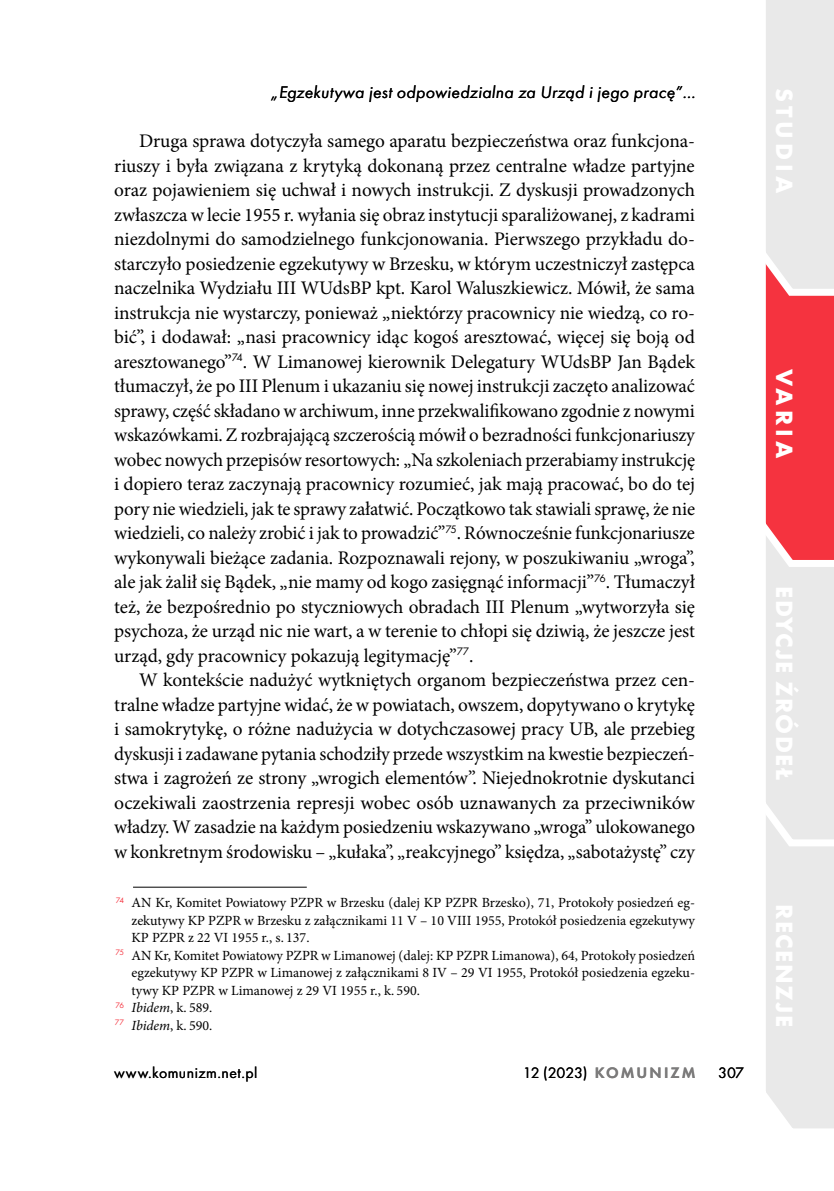
<style>
.page{position:relative;width:834px;height:1191px;background:#fff}
.page>*{position:absolute;margin:0;border:0;box-sizing:border-box;transform-origin:0 0}
.t1{font:700 24.5px "Futura PT";letter-spacing:.075em;color:#fff}
.t2{font:19.25px/24.5px "Minion Pro";letter-spacing:-.005em;color:#000;text-align:justify}
.t3{font:italic 17.5px "Futura PT";letter-spacing:.02em;color:#000}
.t4{font:15.75px "Futura PT";letter-spacing:.03em;color:#000}
.t5{font:14px "Minion Pro";color:#000}
.s1{font-style:italic}
.s2{font-weight:600;color:#7c7b7b}
</style>
<div class="page">
<svg style="left:765px;top:0;width:68px;height:1128px;background:#ecc0c2"></svg>
<hr style="left:133px;top:886px;width:174px;height:1px;background:#000">
<p class="t3" style="left:270px;top:82px;width:426px">„Egzekutywa jest odpowiedzialna za Urząd i jego pracę”…</p>
<p class="t2" style="left:114px;top:129px;width:582px;text-indent:25px">Druga sprawa dotyczyła samego aparatu bezpieczeństwa oraz funkcjona&shy;riuszy i była związana z krytyką dokonaną przez centralne władze partyjne oraz pojawieniem się uchwał i nowych instrukcji. Z dyskusji prowadzonych zwłaszcza w lecie 1955 r. wyłania się obraz instytucji sparaliżowanej, z kadrami niezdolnymi do samodzielnego funkcjonowania. Pierwszego przykładu do&shy;starczyło posiedzenie egzekutywy w Brzesku, w którym uczestniczył zastępca naczelnika Wydziału III WUdsBP kpt. Karol Waluszkiewicz. Mówił, że sama instrukcja nie wystarczy, ponieważ „niektórzy pracownicy nie wiedzą, co ro&shy;bić”, i dodawał: „nasi pracownicy idąc kogoś aresztować, więcej się boją od aresztowanego”<sup>74</sup>. W Limanowej kierownik Delegatury WUdsBP Jan Bądek tłumaczył, że po III Plenum i ukazaniu się nowej instrukcji zaczęto analizować sprawy, część składano w archiwum, inne przekwalifikowano zgodnie z nowymi wskazówkami. Z rozbrajającą szczerością mówił o bezradności funkcjonariuszy wobec nowych przepisów resortowych: „Na szkoleniach przerabiamy instrukcję i dopiero teraz zaczynają pracownicy rozumieć, jak mają pracować, bo do tej pory nie wiedzieli, jak te sprawy załatwić. Początkowo tak stawiali sprawę, że nie wiedzieli, co należy zrobić i jak to prowadzić”<sup>75</sup>. Równocześnie funkcjonariusze wykonywali bieżące zadania. Rozpoznawali rejony, w poszukiwaniu „wroga”, ale jak żalił się Bądek, „nie mamy od kogo zasięgnąć informacji”<sup>76</sup>. Tłumaczył też, że bezpośrednio po styczniowych obradach III Plenum „wytworzyła się psychoza, że urząd nic nie wart, a w terenie to chłopi się dziwią, że jeszcze jest urząd, gdy pracownicy pokazują legitymację”<sup>77</sup>.</p>
<p class="t2" style="left:114px;top:668px;width:582px;text-indent:25px">W kontekście nadużyć wytkniętych organom bezpieczeństwa przez cen&shy;tralne władze partyjne widać, że w powiatach, owszem, dopytywano o krytykę i samokrytykę, o różne nadużycia w dotychczasowej pracy UB, ale przebieg dyskusji i zadawane pytania schodziły przede wszystkim na kwestie bezpieczeń&shy;stwa i zagrożeń ze strony „wrogich elementów”. Niejednokrotnie dyskutanci oczekiwali zaostrzenia represji wobec osób uznawanych za przeciwników władzy. W zasadzie na każdym posiedzeniu wskazywano „wroga” ulokowanego w konkretnym środowisku – „kułaka”, „reakcyjnego” księdza, „sabotażystę” czy</p>
<p class="t5" style="left:116px;top:893px;width:580px"><sup>74</sup> AN Kr, Komitet Powiatowy PZPR w Brzesku (dalej KP PZPR Brzesko), 71, Protokoły posiedzeń eg-</p>
<p class="t5" style="left:131px;top:910px;width:565px">zekutywy KP PZPR w Brzesku z załącznikami 11 V – 10 VIII 1955, Protokół posiedzenia egzekutywy</p>
<p class="t5" style="left:131px;top:928px;width:179px">KP PZPR z 22 VI 1955 r., s. 137.</p>
<p class="t5" style="left:115px;top:945px;width:581px"><sup>75</sup> AN Kr, Komitet Powiatowy PZPR w Limanowej (dalej: KP PZPR Limanowa), 64, Protokoły posiedzeń</p>
<p class="t5" style="left:131px;top:963px;width:565px">egzekutywy KP PZPR w Limanowej z załącznikami 8 IV – 29 VI 1955, Protokół posiedzenia egzeku-</p>
<p class="t5" style="left:131px;top:980px;width:290px">tywy KP PZPR w Limanowej z 29 VI 1955 r., k. 590.</p>
<p class="t5" style="left:115px;top:998px;width:98px"><sup>76</sup> <span class="s1">Ibidem</span>, k. 589.</p>
<p class="t5" style="left:115px;top:1015px;width:99px"><sup>77</sup> <span class="s1">Ibidem</span>, k. 590.</p>
<p class="t4" style="left:114px;top:1063px;width:145px">www.komunizm.net.pl</p>
<p class="t4" style="left:522px;top:1063px;width:174px">12 (2023) <span class="s2">KOMUNIZM</span></p>
<p class="t4" style="left:718px;top:1063px;width:28px">307</p>
<p class="t1" style="left:799px;top:88px;width:107px;rotate:90deg">STUDIA</p>
<p class="t1" style="left:799px;top:369px;width:91px;rotate:90deg">VARIA</p>
<p class="t1" style="left:799px;top:586px;width:196px;rotate:90deg">EDYCJE ŹRÓDEŁ</p>
<p class="t1" style="left:799px;top:904px;width:124px;rotate:90deg">RECENZJE</p>
</div>
